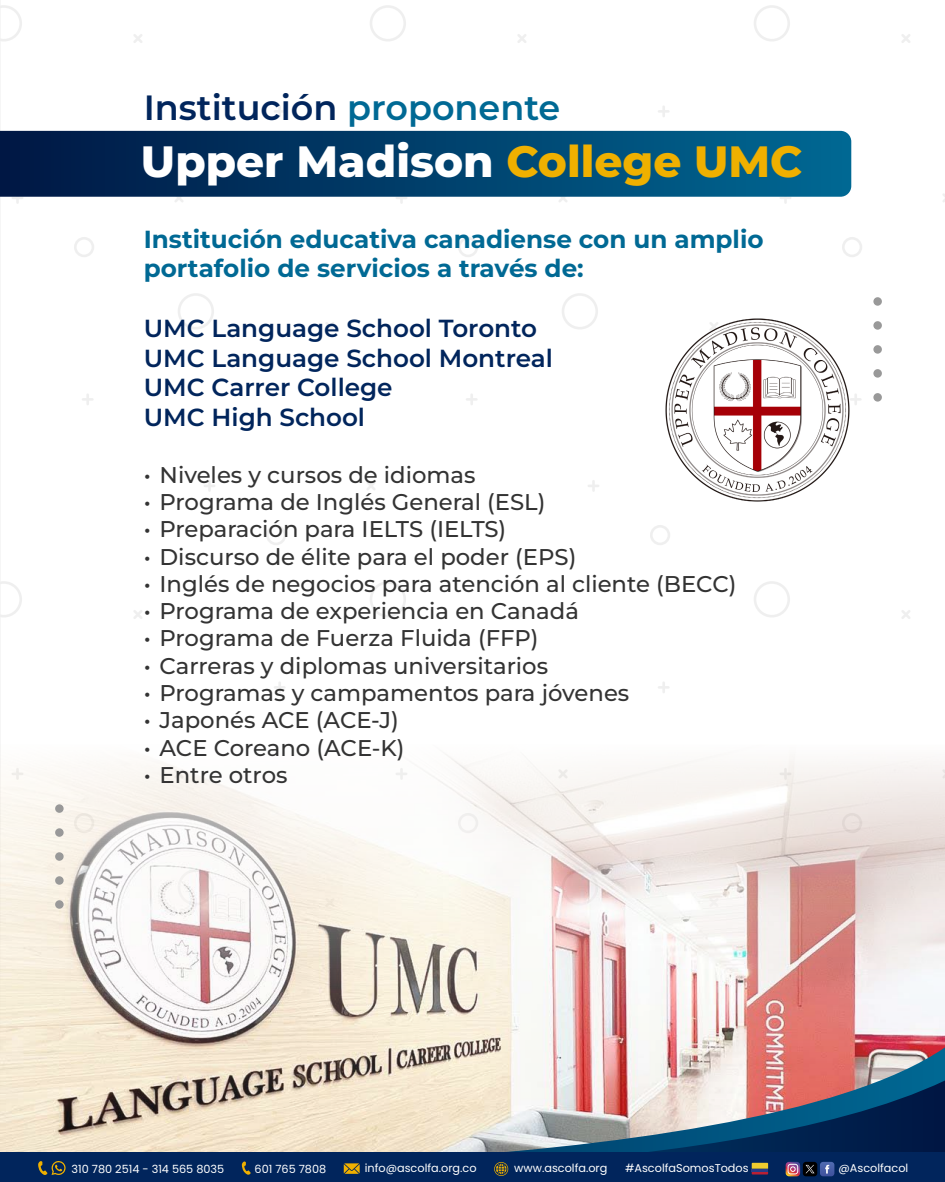
<style>
.page{position:relative;width:945px;height:1182px;background:#fff}
.page>*{position:absolute;margin:0;border:0;box-sizing:border-box;transform-origin:0 0}
.t1{font:800 43.75px "Montserrat";color:#fff}
.t2{font:600 35px "Montserrat";color:#01255c}
.t3{font:600 24.68px/29.6px "Montserrat";color:#01255c}
.t4{font:700 24.68px/29.6px "Montserrat";color:#006994}
.t5{font:500 22.75px "Montserrat";color:#333}
.t6{font:11.29px "Poppins";color:#fff}
.s1{color:#006994}
.s2{color:#efb000}
</style>
<div class="page">
<img style="left:0;top:745px;width:945px;height:302px">
<svg style="left:0;top:1047px;width:945px;height:33px;background:#dbc1b6"></svg>
<svg style="left:0;top:1080px;width:945px;height:72px;background:#b0adaa"></svg>
<svg style="left:0;top:131px;width:851px;height:66px;background:#01406c"></svg>
<div style="left:0;top:1152px;width:945px;height:29px;background:#01255c"></div>
<svg style="left:494px;top:1162px;width:14px;height:13px"></svg>
<svg style="left:786px;top:1161px;width:14px;height:15px"></svg>
<div style="left:803px;top:1161px;width:14px;height:15px;background:#000;border-radius:3px"></div>
<svg style="left:806px;top:1161px;width:28px;height:15px"></svg>
<svg style="left:752px;top:1162px;width:16px;height:12px"></svg>
<hr style="left:752px;top:1168px;width:16px;height:3px;background:#273c87">
<svg style="left:344px;top:1163px;width:16px;height:10px"></svg>
<svg style="left:242px;top:1161px;width:9px;height:13px"></svg>
<svg style="left:38px;top:1161px;width:28px;height:13px"></svg>
<img style="left:665px;top:318px;width:186px;height:184px">
<div style="left:55px;top:804px;width:9px;height:8px;background:#999;border-radius:50%"></div>
<div style="left:55px;top:828px;width:9px;height:8px;background:#999;border-radius:50%"></div>
<div style="left:55px;top:852px;width:9px;height:8px;background:#999;border-radius:50%"></div>
<div style="left:55px;top:876px;width:9px;height:8px;background:#999;border-radius:50%"></div>
<div style="left:55px;top:900px;width:9px;height:8px;background:#999;border-radius:50%"></div>
<div style="left:873px;top:297px;width:9px;height:9px;background:#999;border-radius:50%"></div>
<div style="left:873px;top:321px;width:9px;height:8px;background:#999;border-radius:50%"></div>
<div style="left:873px;top:345px;width:9px;height:8px;background:#999;border-radius:50%"></div>
<div style="left:873px;top:369px;width:9px;height:8px;background:#999;border-radius:50%"></div>
<div style="left:873px;top:393px;width:9px;height:8px;background:#999;border-radius:50%"></div>
<h2 class="t2" style="left:144px;top:84px;width:418px">Institución <span class="s1">proponente</span></h2>
<h1 class="t1" style="left:141px;top:132px;width:663px">Upper Madison <span class="s2">College UMC</span></h1>
<p class="t4" style="left:144px;top:223px;width:621px">Institución educativa canadiense con un amplio portafolio de servicios a través de:</p>
<p class="t3" style="left:144px;top:313px;width:411px">UMC Language School Toronto<br>UMC Language School Montreal<br>UMC Carrer College<br>UMC High School</p>
<p class="t5" style="left:144px;top:459px;width:333px">• Niveles y cursos de idiomas</p>
<p class="t5" style="left:144px;top:486px;width:403px">• Programa de Inglés General (ESL)</p>
<p class="t5" style="left:144px;top:514px;width:364px">• Preparación para IELTS (IELTS)</p>
<p class="t5" style="left:144px;top:541px;width:434px">• Discurso de élite para el poder (EPS)</p>
<p class="t5" style="left:144px;top:568px;width:594px">• Inglés de negocios para atención al cliente (BECC)</p>
<p class="t5" style="left:144px;top:596px;width:437px">• Programa de experiencia en Canadá</p>
<p class="t5" style="left:144px;top:623px;width:396px">• Programa de Fuerza Fluida (FFP)</p>
<p class="t5" style="left:144px;top:650px;width:406px">• Carreras y diplomas universitarios</p>
<p class="t5" style="left:144px;top:677px;width:487px">• Programas y campamentos para jóvenes</p>
<p class="t5" style="left:144px;top:705px;width:257px">• Japonés ACE (ACE-J)</p>
<p class="t5" style="left:144px;top:732px;width:262px">• ACE Coreano (ACE-K)</p>
<p class="t5" style="left:144px;top:759px;width:145px">• Entre otros</p>
<p class="t6" style="left:72px;top:1162px;width:154px">310 780 2514 - 314 565 8035</p>
<p class="t6" style="left:255px;top:1162px;width:73px">601 765 7808</p>
<p class="t6" style="left:365px;top:1161px;width:113px">info@ascolfa.org.co</p>
<p class="t6" style="left:514px;top:1161px;width:95px">www.ascolfa.org</p>
<p class="t6" style="left:625px;top:1161px;width:125px">#AscolfaSomosTodos</p>
<p class="t6" style="left:838px;top:1161px;width:71px">@Ascolfacol</p>
</div>
